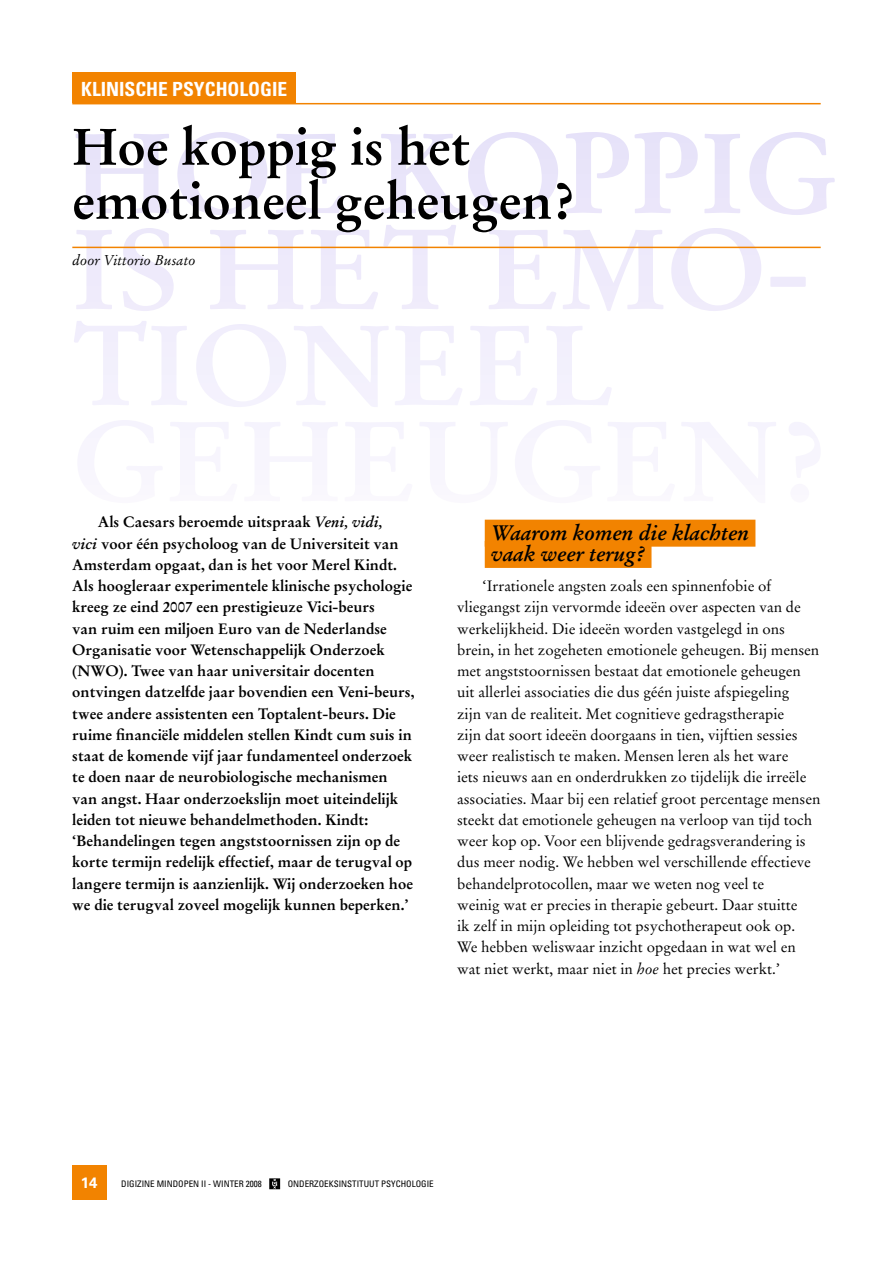
<style>
.page{position:relative;width:893px;height:1263px;background:#fff}
.page>*{position:absolute;margin:0;border:0;box-sizing:border-box;transform-origin:0 0}
.t1{font:700 51px/54px "Stempel Garamond";color:#000}
.t2{font:italic 700 21px/21.3px "Stempel Garamond";color:#000}
.t3{font:700 condensed 19.5px "Univers";color:#fff}
.t4{font:15px/21.3px "Stempel Garamond";color:#000}
.t5{font:700 15px/21.3px "Stempel Garamond";color:#000}
.t6{font:700 15px "Univers";color:#fff}
.t7{font:italic 14.25px "Stempel Garamond";color:#000}
.t8{font:condensed 9px "Univers";color:#000}
.s1{font-style:italic}
</style>
<div class="page">
<div style="left:72px;top:1165px;width:34px;height:34px;background:#f28300"></div>
<svg style="left:269px;top:1178px;width:11px;height:11px"></svg>
<svg style="left:87px;top:420px;width:730px;height:18px"></svg>
<svg style="left:74px;top:321px;width:537px;height:86px"></svg>
<svg style="left:123px;top:225px;width:638px;height:86px"></svg>
<svg style="left:177px;top:132px;width:658px;height:83px"></svg>
<div style="left:485px;top:520px;width:270px;height:27px;background:#f28300"></div>
<div style="left:485px;top:541px;width:166px;height:27px;background:#f28300"></div>
<hr style="left:72px;top:103px;width:749px;height:1px;background:#f28300">
<hr style="left:72px;top:247px;width:749px;height:1px;background:#f28300">
<div style="left:72px;top:72px;width:224px;height:31px;background:#f28300"></div>
<h3 class="t3" style="left:81px;top:77px;width:103px">KLINISCHE PSYCH</h3>
<h3 class="t3" style="left:228px;top:77px;width:61px">OLOGIE</h3>
<h1 class="t1" style="left:72px;top:120px;width:504px">Hoe koppig is het emotioneel geheugen?</h1>
<p class="t7" style="left:72px;top:251px;width:125px">door Vittorio Busato</p>
<p class="t5" style="left:72px;top:511px;width:344px;text-indent:26px">Als Caesars beroemde uitspraak <span class="s1">Veni, vidi,<br>vici</span> voor één psycholoog van de Universiteit van Amsterdam opgaat, dan is het voor Merel Kindt.<br>Als hoogleraar experimentele klinische psychologie kreeg ze eind 2007 een prestigieuze Vici-beurs<br>van ruim een miljoen Euro van de Nederlandse Organisatie voor Wetenschappelijk Onderzoek (NWO). Twee van haar universitair docenten ontvingen datzelfde jaar bovendien een Veni-beurs, twee andere assistenten een Toptalent-beurs. Die ruime financiële middelen stellen Kindt cum suis in staat de komende vijf jaar fundamenteel onderzoek te doen naar de neurobiologische mechanismen van angst. Haar onderzoekslijn moet uiteindelijk leiden tot nieuwe behandelmethoden. Kindt: ‘Behandelingen tegen angststoornissen zijn op de korte termijn redelijk effectief, maar de terugval op langere termijn is aanzienlijk. Wij onderzoeken hoe we die terugval zoveel mogelijk kunnen beperken.’</p>
<h2 class="t2" style="left:491px;top:522px;width:259px">Waarom komen die klachten vaak weer terug?</h2>
<p class="t4" style="left:457px;top:575px;width:365px;text-indent:26px">‘Irrationele angsten zoals een spinnenfobie of vliegangst zijn vervormde ideeën over aspecten van de werkelijkheid. Die ideeën worden vastgelegd in ons brein, in het zogeheten emotionele geheugen. Bij mensen met angststoornissen bestaat dat emotionele geheugen uit allerlei associaties die dus géén juiste afspiegeling<br>zijn van de realiteit. Met cognitieve gedragstherapie<br>zijn dat soort ideeën doorgaans in tien, vijftien sessies weer realistisch te maken. Mensen leren als het ware<br>iets nieuws aan en onderdrukken zo tijdelijk die irreële associaties. Maar bij een relatief groot percentage mensen steekt dat emotionele geheugen na verloop van tijd toch weer kop op. Voor een blijvende gedragsverandering is dus meer nodig. We hebben wel verschillende effectieve behandelprotocollen, maar we weten nog veel te<br>weinig wat er precies in therapie gebeurt. Daar stuitte<br>ik zelf in mijn opleiding tot psychotherapeut ook op.<br>We hebben weliswaar inzicht opgedaan in wat wel en wat niet werkt, maar niet in <span class="s1">hoe</span> het precies werkt.’</p>
<p class="t6" style="left:81px;top:1174px;width:18px">14</p>
<p class="t8" style="left:121px;top:1178px;width:142px">DIGIZINE MINDOPEN II - WINTER 2008</p>
<p class="t8" style="left:288px;top:1178px;width:148px">ONDERZOEKSINSTITUUT PSYCHOLOGIE</p>
</div>
